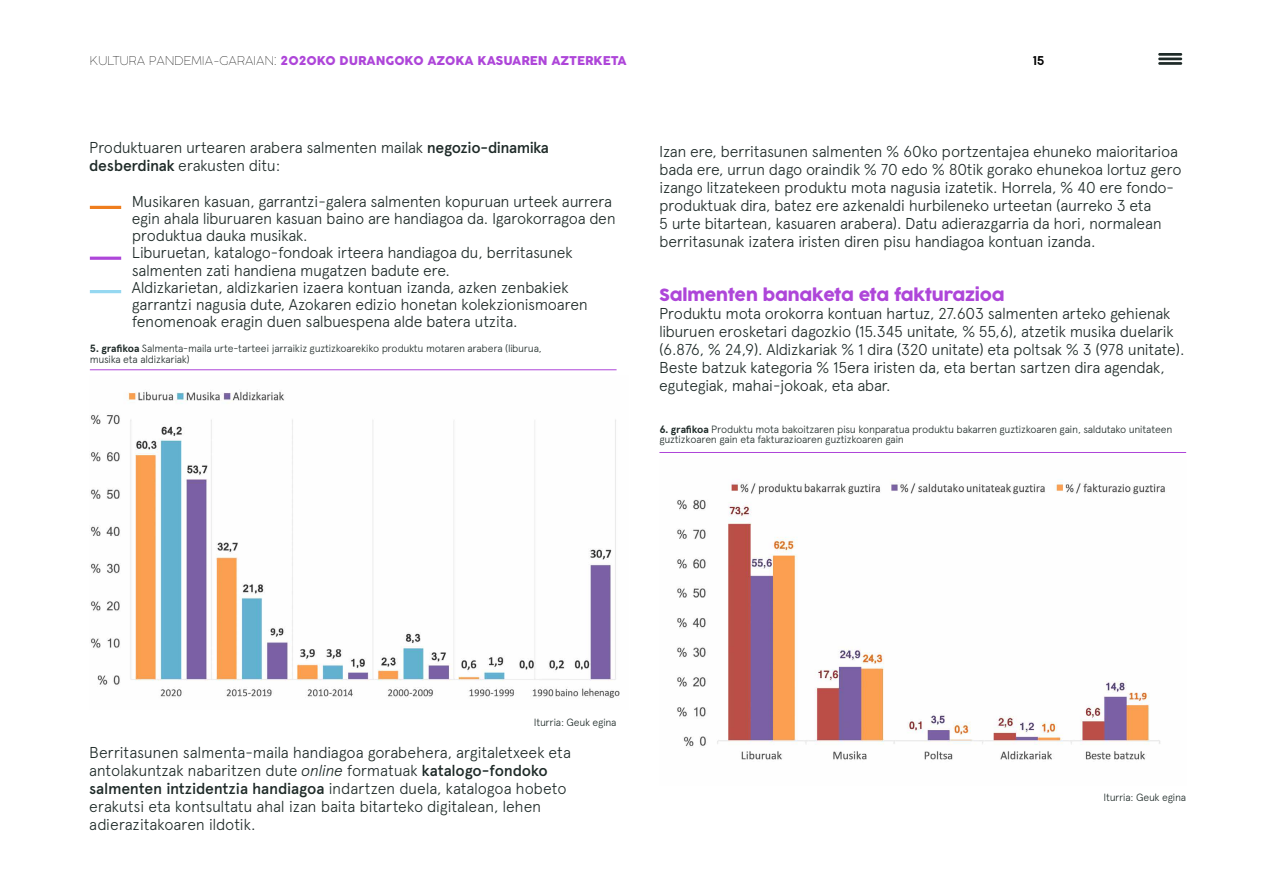
<style>
.page{position:relative;width:1263px;height:893px;background:#fff}
.page>*{position:absolute;margin:0;border:0;box-sizing:border-box;transform-origin:0 0}
.t1{font:16.5px "Cocogoose Pro";letter-spacing:-.01em;color:#ae46d9}
.t2{font:300 15.75px/18px "Apercu";letter-spacing:-.02em;color:#1e2a28}
.t3{font:12px "Cocogoose Pro";color:#ae46d9}
.t4{font:300 12px "Cocogoose Pro";color:#000}
.t5{font:300 10.5px/10.5px "Apercu";letter-spacing:-.025em;color:#1e2a28}
.s1{font-weight:100;color:#000}
.s2{font-weight:500}
.s3{font-weight:700}
.s4{font-style:italic}
</style>
<div class="page">
<hr style="left:1158px;top:53px;width:24px;height:3px;background:#1e2a28">
<hr style="left:1158px;top:58px;width:24px;height:2px;background:#1e2a28">
<hr style="left:1158px;top:62px;width:24px;height:3px;background:#1e2a28">
<hr style="left:90px;top:206px;width:31px;height:3px;background:#ef7d1d">
<hr style="left:90px;top:290px;width:31px;height:3px;background:#95d8f1">
<hr style="left:90px;top:257px;width:31px;height:3px;background:#ae46d9">
<hr style="left:90px;top:369px;width:527px;height:1px;background:#ae46d9">
<hr style="left:659px;top:452px;width:527px;height:1px;background:#ae46d9">
<img style="left:90px;top:391px;width:530px;height:307px">
<img style="left:677px;top:482px;width:488px;height:278px">
<p class="t3" style="left:90px;top:53px;width:538px"><span class="s1">KULTURA PANDEMIA-GARAIAN:</span> 2020KO DURANGOKO AZOKA KASUAREN AZTERKETA</p>
<p class="t4" style="left:1033px;top:52px;width:13px">15</p>
<p class="t2" style="left:89px;top:139px;width:461px">Produktuaren urtearen arabera salmenten mailak <span class="s2">negozio-dinamika desberdinak</span> erakusten ditu:</p>
<p class="t2" style="left:132px;top:192px;width:485px;line-height:17.2px">Musikaren kasuan, garrantzi-galera salmenten kopuruan urteek aurrera egin ahala liburuaren kasuan baino are handiagoa da. Igarokorragoa den produktua dauka musikak.<br>Liburuetan, katalogo-fondoak irteera handiagoa du, berritasunek salmenten zati handiena mugatzen badute ere.<br>Aldizkarietan, aldizkarien izaera kontuan izanda, azken zenbakiek garrantzi nagusia dute, Azokaren edizio honetan kolekzionismoaren fenomenoak eragin duen salbuespena alde batera utzita.</p>
<p class="t5" style="left:90px;top:343px;width:453px"><span class="s3">5. grafikoa</span> Salmenta-maila urte-tarteei jarraikiz guztizkoarekiko produktu motaren arabera (liburua, musika eta aldizkariak)</p>
<p class="t2" style="left:659px;top:142px;width:524px">Izan ere, berritasunen salmenten % 60ko portzentajea ehuneko maioritarioa bada ere, urrun dago oraindik % 70 edo % 80tik gorako ehunekoa lortuz gero izango litzatekeen produktu mota nagusia izatetik. Horrela, % 40 ere fondo&shy;produktuak dira, batez ere azkenaldi hurbileneko urteetan (aurreko 3 eta<br>5 urte bitartean, kasuaren arabera). Datu adierazgarria da hori, normalean berritasunak izatera iristen diren pisu handiagoa kontuan izanda.</p>
<p class="t1" style="left:659px;top:284px;width:347px">Salmenten banaketa eta fakturazioa</p>
<p class="t2" style="left:659px;top:304px;width:527px">Produktu mota orokorra kontuan hartuz, 27.603 salmenten arteko gehienak liburuen erosketari dagozkio (15.345 unitate, % 55,6), atzetik musika duelarik (6.876, % 24,9). Aldizkariak % 1 dira (320 unitate) eta poltsak % 3 (978 unitate).<br>Beste batzuk kategoria % 15era iristen da, eta bertan sartzen dira agendak, egutegiak, mahai-jokoak, eta abar.</p>
<p class="t5" style="left:659px;top:424px;width:514px"><span class="s3">6. grafikoa</span> Produktu mota bakoitzaren pisu konparatua produktu bakarren guztizkoaren gain, saldutako unitateen guztizkoaren gain eta fakturazioaren guztizkoaren gain</p>
<p class="t5" style="left:534px;top:717px;width:84px">Iturria: Geuk egina</p>
<p class="t2" style="left:89px;top:743px;width:483px">Berritasunen salmenta-maila handiagoa gorabehera, argitaletxeek eta antolakuntzak nabaritzen dute <span class="s4">online</span> formatuak <span class="s2">katalogo-fondoko salmenten intzidentzia handiagoa</span> indartzen duela, katalogoa hobeto erakutsi eta kontsultatu ahal izan baita bitarteko digitalean, lehen adierazitakoaren ildotik.</p>
<p class="t5" style="left:1103px;top:792px;width:84px">Iturria: Geuk egina</p>
</div>
